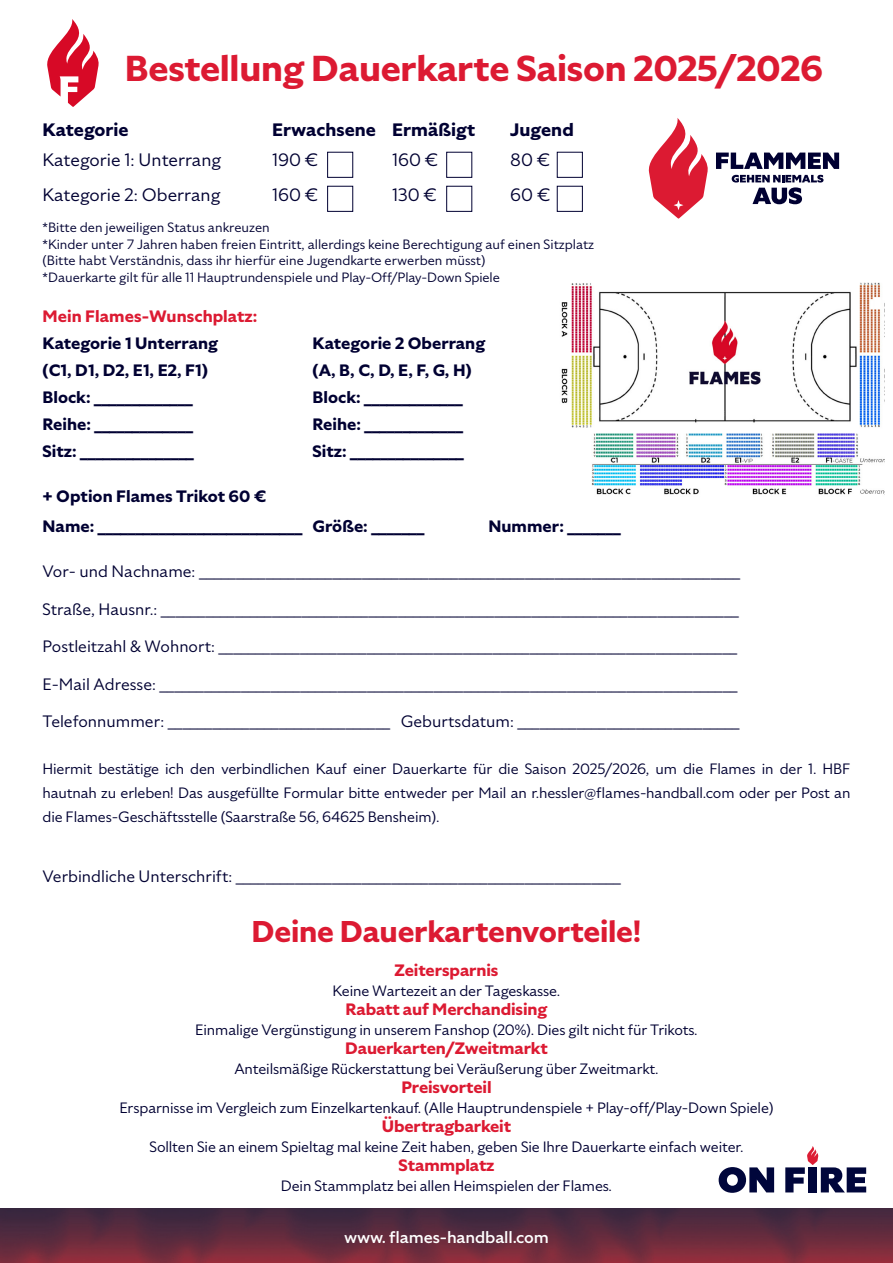
<style>
.page{position:relative;width:893px;height:1263px;background:#fff}
.page>*{position:absolute;margin:0;border:0;box-sizing:border-box;transform-origin:0 0}
.t1{font:700 36px "Specter";letter-spacing:-.01em;color:#dc1a32}
.t2{font:700 30px "Specter";letter-spacing:-.01em;color:#dc1a32}
.t3{font:18px "Specter";color:#000032}
.t4{font:700 18px "Specter";color:#000032}
.t5{font:16.5px "Specter";color:#000032}
.t6{font:700 16.5px "Specter";color:#000032}
.t7{font:700 16.5px "Specter";letter-spacing:-.01em;color:#dc1a32}
.t8{font:500 16.5px "Specter";letter-spacing:-.01em;color:#fff}
.t9{font:15px/24px "Specter";letter-spacing:-.01em;color:#000032;text-align:justify}
.t10{font:13.5px/16.5px "Specter";color:#000032}
</style>
<div class="page">
<svg style="left:719px;top:1167px;width:55px;height:26px"></svg>
<svg style="left:785px;top:1146px;width:81px;height:46px"></svg>
<img style="left:0;top:1209px;width:893px;height:54px">
<div style="left:327px;top:152px;width:26px;height:26px;border:1px solid #000032"></div>
<div style="left:327px;top:186px;width:26px;height:26px;border:1px solid #000032"></div>
<div style="left:446px;top:152px;width:26px;height:26px;border:1px solid #000032"></div>
<div style="left:446px;top:186px;width:26px;height:26px;border:1px solid #000032"></div>
<div style="left:557px;top:152px;width:26px;height:26px;border:1px solid #000032"></div>
<div style="left:557px;top:186px;width:26px;height:26px;border:1px solid #000032"></div>
<svg style="left:47px;top:19px;width:52px;height:88px"></svg>
<svg style="left:648px;top:118px;width:60px;height:101px"></svg>
<svg style="left:716px;top:153px;width:123px;height:16px"></svg>
<svg style="left:732px;top:175px;width:91px;height:29px"></svg>
<img style="left:561px;top:283px;width:323px;height:212px">
<p class="t1" style="left:125px;top:44px;width:700px">Bestellung Dauerkarte Saison 2025/2026</p>
<p class="t4" style="left:43px;top:118px;width:88px">Kategorie</p>
<p class="t4" style="left:272px;top:118px;width:205px">Erwachsene Ermäßigt</p>
<p class="t4" style="left:510px;top:118px;width:65px">Jugend</p>
<p class="t3" style="left:43px;top:148px;width:180px">Kategorie 1: Unterrang</p>
<p class="t3" style="left:272px;top:148px;width:47px">190 €</p>
<p class="t3" style="left:392px;top:148px;width:47px">160 €</p>
<p class="t3" style="left:510px;top:148px;width:41px">80 €</p>
<p class="t3" style="left:43px;top:183px;width:179px">Kategorie 2: Oberrang</p>
<p class="t3" style="left:272px;top:183px;width:47px">160 €</p>
<p class="t3" style="left:392px;top:183px;width:46px">130 €</p>
<p class="t3" style="left:510px;top:183px;width:42px">60 €</p>
<p class="t10" style="left:43px;top:219px;width:229px">*Bitte den jeweiligen Status ankreuzen</p>
<p class="t10" style="left:43px;top:236px;width:553px">*Kinder unter 7 Jahren haben freien Eintritt, allerdings keine Berechtigung auf einen Sitzplatz</p>
<p class="t10" style="left:43px;top:252px;width:459px">(Bitte habt Verständnis, dass ihr hierfür eine Jugendkarte erwerben müsst) *Dauerkarte gilt für alle 11 Hauptrundenspiele und Play-Off/Play-Down Spiele</p>
<p class="t7" style="left:43px;top:305px;width:216px">Mein Flames-Wunschplatz:</p>
<p class="t6" style="left:43px;top:332px;width:177px">Kategorie 1 Unterrang</p>
<p class="t6" style="left:313px;top:332px;width:174px">Kategorie 2 Oberrang</p>
<p class="t6" style="left:43px;top:359px;width:167px">(C1, D1, D2, E1, E2, F1)</p>
<p class="t6" style="left:313px;top:359px;width:161px">(A, B, C, D, E, F, G, H)</p>
<p class="t6" style="left:43px;top:386px;width:152px">Block: _____________</p>
<p class="t6" style="left:313px;top:386px;width:152px">Block: _____________</p>
<p class="t6" style="left:43px;top:413px;width:152px">Reihe: _____________</p>
<p class="t6" style="left:313px;top:413px;width:152px">Reihe: _____________</p>
<p class="t6" style="left:43px;top:440px;width:153px">Sitz: _______________</p>
<p class="t6" style="left:313px;top:440px;width:153px">Sitz: _______________</p>
<p class="t6" style="left:43px;top:485px;width:225px">+ Option Flames Trikot 60 €</p>
<p class="t6" style="left:43px;top:515px;width:383px">Name: ___________________________ Größe: _______</p>
<p class="t6" style="left:488px;top:515px;width:134px">Nummer: _______</p>
<p class="t5" style="left:43px;top:561px;width:699px">Vor- und Nachname: _________________________________________________________________________</p>
<p class="t5" style="left:43px;top:598px;width:698px">Straße, Hausnr.: ______________________________________________________________________________</p>
<p class="t5" style="left:43px;top:636px;width:696px">Postleitzahl &amp; Wohnort: ______________________________________________________________________</p>
<p class="t5" style="left:43px;top:673px;width:696px">E-Mail Adresse: ______________________________________________________________________________</p>
<p class="t5" style="left:43px;top:711px;width:699px">Telefonnummer: ______________________________ Geburtsdatum: ______________________________</p>
<p class="t9" style="left:43px;top:756px;width:809px">Hiermit bestätige ich den verbindlichen Kauf einer Dauerkarte für die Saison 2025/2026, um die Flames in der 1. HBF hautnah zu erleben! Das ausgefüllte Formular bitte entweder per Mail an r.hessler@flames-handball.com oder per Post an die Flames-Geschäftsstelle (Saarstraße 56, 64625 Bensheim).</p>
<p class="t5" style="left:43px;top:865px;width:580px">Verbindliche Unterschrift: ____________________________________________________</p>
<p class="t2" style="left:252px;top:911px;width:391px">Deine Dauerkartenvorteile!</p>
<p class="t7" style="left:394px;top:959px;width:106px">Zeitersparnis</p>
<p class="t9" style="left:333px;top:978px;width:229px">Keine Wartezeit an der Tageskasse.</p>
<p class="t7" style="left:346px;top:998px;width:203px">Rabatt auf Merchandising</p>
<p class="t9" style="left:195px;top:1017px;width:504px">Einmalige Vergünstigung in unserem Fanshop (20%). Dies gilt nicht für Trikots.</p>
<p class="t7" style="left:345px;top:1037px;width:204px">Dauerkarten/Zweitmarkt</p>
<p class="t9" style="left:234px;top:1056px;width:426px">Anteilsmäßige Rückerstattung bei Veräußerung über Zweitmarkt.</p>
<p class="t7" style="left:401px;top:1076px;width:92px">Preisvorteil</p>
<p class="t9" style="left:119px;top:1095px;width:656px">Ersparnisse im Vergleich zum Einzelkartenkauf. (Alle Hauptrundenspiele + Play-off/Play-Down Spiele)</p>
<p class="t7" style="left:382px;top:1115px;width:131px">Übertragbarkeit</p>
<p class="t9" style="left:150px;top:1134px;width:595px">Sollten Sie an einem Spieltag mal keine Zeit haben, geben Sie Ihre Dauerkarte einfach weiter.</p>
<p class="t7" style="left:399px;top:1154px;width:97px">Stammplatz</p>
<p class="t9" style="left:281px;top:1173px;width:333px">Dein Stammplatz bei allen Heimspielen der Flames.</p>
<p class="t8" style="left:344px;top:1226px;width:206px">www. flames-handball.com</p>
</div>
